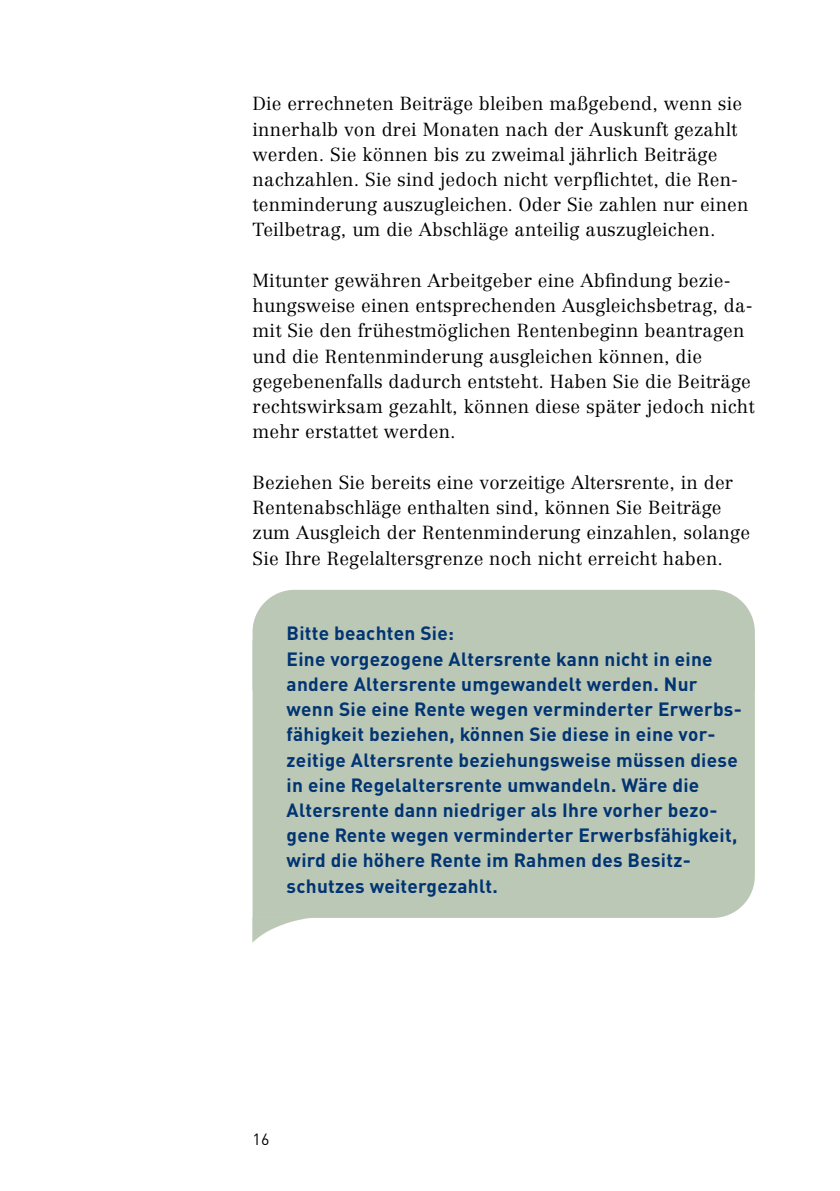
<style>
.page{position:relative;width:840px;height:1191px;background:#fff}
.page>*{position:absolute;margin:0;border:0;box-sizing:border-box;transform-origin:0 0}
.t1{font:700 19px/25.2px "DIN Pro";letter-spacing:.015em;color:#003472}
.t2{font:300 18.6px/25.2px "Centennial LT Pro";letter-spacing:.01em;color:#000}
.t3{font:16px "DIN Pro";color:#000}
</style>
<div class="page">
<div style="left:252px;top:590px;width:502px;height:50px;background:#bcc8b6"></div>
<div style="left:252px;top:640px;width:502px;height:278px;background:#bcc8b6"></div>
<svg style="left:252px;top:917px;width:66px;height:1px"></svg>
<p class="t2" style="left:252px;top:91px;width:497px">Die errechneten Beiträge bleiben maßgebend, wenn sie innerhalb von drei Monaten nach der Auskunft gezahlt werden. Sie können bis zu zweimal jährlich Beiträge nachzahlen. Sie sind jedoch nicht verpflichtet, die Ren&shy;tenminderung auszugleichen. Oder Sie zahlen nur einen Teilbetrag, um die Abschläge anteilig auszugleichen.</p>
<p class="t2" style="left:252px;top:268px;width:503px">Mitunter gewähren Arbeitgeber eine Abfindung bezie&shy;hungsweise einen entsprechenden Ausgleichsbetrag, da&shy;mit Sie den frühestmöglichen Rentenbeginn beantragen und die Rentenminderung ausgleichen können, die gegebenenfalls dadurch entsteht. Haben Sie die Beiträge rechtswirksam gezahlt, können diese später jedoch nicht mehr erstattet werden.</p>
<p class="t2" style="left:252px;top:469px;width:498px">Beziehen Sie bereits eine vorzeitige Altersrente, in der Rentenabschläge enthalten sind, können Sie Beiträge zum Ausgleich der Rentenminderung einzahlen, solange Sie Ihre Regelaltersgrenze noch nicht erreicht haben.</p>
<p class="t1" style="left:286px;top:618px;width:169px">Bitte beachten Sie:</p>
<p class="t1" style="left:286px;top:644px;width:456px">Eine vorgezogene Altersrente kann nicht in eine andere Altersrente umgewandelt werden. Nur wenn Sie eine Rente wegen verminderter Erwerbs&shy;fähigkeit beziehen, können Sie diese in eine vor&shy;zeitige Altersrente beziehungsweise müssen diese in eine Regelaltersrente umwandeln. Wäre die Altersrente dann niedriger als Ihre vorher bezo&shy;gene Rente wegen verminderter Erwerbsfähigkeit, wird die höhere Rente im Rahmen des Besitz&shy;schutzes weitergezahlt.</p>
<p class="t3" style="left:252px;top:1126px;width:18px">16</p>
</div>
